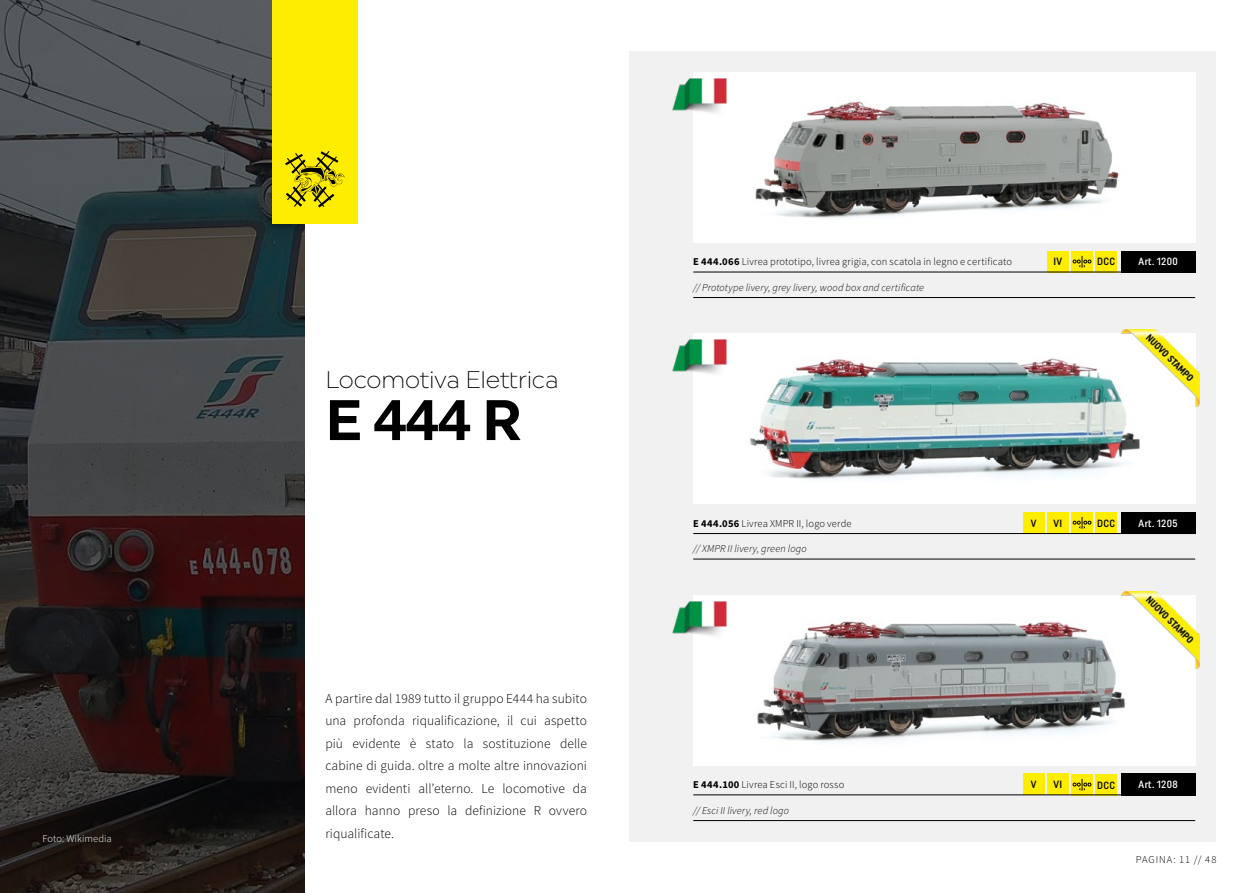
<style>
.page{position:relative;width:1259px;height:893px;background:#fff}
.page>*{position:absolute;margin:0;border:0;box-sizing:border-box;transform-origin:0 0}
.t1{font:700 57px "Uniform";color:#000}
.t2{font:300 24px "Uniform";letter-spacing:-.01em;color:#000}
.t3{font:300 13.5px/22.5px "Source Sans Pro";letter-spacing:.005em;color:#000;text-align:justify}
.t4{font:300 10.5px "Source Sans Pro";letter-spacing:.015em;color:#000}
.t5{font:italic 300 10.5px "Source Sans Pro";letter-spacing:.015em;color:#000}
.t6{font:500 10.5px "Uniform Condensed";letter-spacing:.03em;color:#fff}
.t7{font:500 10.5px "Uniform Condensed";letter-spacing:.025em;color:#000}
.t8{font:300 10.5px "Source Sans Pro";letter-spacing:.005em;color:#fff}
.t9{font:300 10.5px "Source Sans Pro";letter-spacing:.085em;color:#000}
.s1{font-weight:700}
</style>
<div class="page">
<div style="left:629px;top:51px;width:587px;height:791px;background:#f1f1f2"></div>
<img style="left:693px;top:72px;width:502px;height:170px">
<img style="left:693px;top:595px;width:502px;height:170px">
<img style="left:693px;top:334px;width:502px;height:170px">
<div style="left:1095px;top:251px;width:22px;height:21px;background:#ffed00"></div>
<div style="left:1071px;top:251px;width:21px;height:21px;background:#ffed00"></div>
<svg style="left:1072px;top:256px;width:19px;height:12px"></svg>
<div style="left:1095px;top:512px;width:22px;height:21px;background:#ffed00"></div>
<div style="left:1071px;top:512px;width:21px;height:21px;background:#ffed00"></div>
<svg style="left:1072px;top:517px;width:19px;height:12px"></svg>
<div style="left:1095px;top:774px;width:22px;height:21px;background:#ffed00"></div>
<div style="left:1071px;top:774px;width:21px;height:21px;background:#ffed00"></div>
<svg style="left:1072px;top:779px;width:19px;height:12px"></svg>
<div style="left:1047px;top:773px;width:21px;height:22px;background:#ffed00"></div>
<div style="left:1023px;top:773px;width:21px;height:22px;background:#ffed00"></div>
<div style="left:1047px;top:251px;width:21px;height:21px;background:#ffed00"></div>
<div style="left:1047px;top:512px;width:21px;height:22px;background:#ffed00"></div>
<div style="left:1023px;top:512px;width:21px;height:22px;background:#ffed00"></div>
<div style="left:1121px;top:251px;width:74px;height:21px;background:#000"></div>
<div style="left:1121px;top:773px;width:74px;height:22px;background:#000"></div>
<div style="left:1121px;top:512px;width:74px;height:22px;background:#000"></div>
<hr style="left:693px;top:297px;width:502px;height:1px;background:#000">
<hr style="left:693px;top:272px;width:502px;height:1px;background:#000">
<hr style="left:693px;top:820px;width:502px;height:1px;background:#000">
<hr style="left:693px;top:795px;width:502px;height:1px;background:#000">
<hr style="left:693px;top:533px;width:502px;height:1px;background:#000">
<hr style="left:693px;top:559px;width:502px;height:1px;background:#000">
<img style="left:672px;top:78px;width:55px;height:39px">
<img style="left:672px;top:340px;width:55px;height:38px">
<img style="left:672px;top:601px;width:55px;height:39px">
<svg style="left:0;top:0;width:304px;height:893px"></svg>
<div style="left:272px;top:0;width:85px;height:223px;background:#ffed00"></div>
<svg style="left:285px;top:151px;width:59px;height:57px"></svg>
<img style="left:1122px;top:330px;width:77px;height:77px">
<img style="left:1122px;top:591px;width:77px;height:78px">
<p class="t8" style="left:43px;top:832px;width:71px">Foto: Wikimedia</p>
<h2 class="t2" style="left:325px;top:365px;width:235px">Locomotiva Elettrica</h2>
<h1 class="t1" style="left:325px;top:386px;width:198px">E 444 R</h1>
<p class="t3" style="left:325px;top:687px;width:263px">A partire dal 1989 tutto il gruppo E444 ha subito una profonda riqualificazione, il cui aspetto più evidente è stato la sostituzione delle cabine di guida. oltre a molte altre innovazioni meno evidenti all’eterno. Le locomotive da allora hanno preso la definizione R ovvero riqualificate.</p>
<p class="t4" style="left:693px;top:256px;width:320px"><span class="s1">E 444.066</span> Livrea prototipo, livrea grigia, con scatola in legno e certificato</p>
<p class="t5" style="left:693px;top:281px;width:232px">// Prototype livery, grey livery, wood box and certificate</p>
<p class="t7" style="left:1055px;top:255px;width:7px">V</p>
<p class="t7" style="left:1097px;top:255px;width:20px">DCC</p>
<p class="t7" style="left:1053px;top:255px;width:10px">IV</p>
<p class="t6" style="left:1138px;top:255px;width:41px">Art. 1200</p>
<p class="t6" style="left:1138px;top:258px;width:41px">Art. 1302</p>
<p class="t4" style="left:693px;top:517px;width:160px"><span class="s1">E 444.056</span> Livrea XMPR II, logo verde</p>
<p class="t5" style="left:693px;top:543px;width:115px">// XMPR II livery, green logo</p>
<p class="t7" style="left:1030px;top:517px;width:7px">V</p>
<p class="t7" style="left:1053px;top:517px;width:10px">VI</p>
<p class="t7" style="left:1097px;top:517px;width:20px">DCC</p>
<p class="t6" style="left:1138px;top:517px;width:41px">Art. 1205</p>
<p class="t6" style="left:1138px;top:519px;width:41px">Art. 1302</p>
<p class="t4" style="left:693px;top:778px;width:153px"><span class="s1">E 444.100</span> Livrea Esci II, logo rosso</p>
<p class="t5" style="left:693px;top:804px;width:97px">// Esci II livery, red logo</p>
<p class="t7" style="left:1030px;top:778px;width:7px">V</p>
<p class="t7" style="left:1053px;top:778px;width:10px">VI</p>
<p class="t7" style="left:1097px;top:778px;width:20px">DCC</p>
<p class="t6" style="left:1138px;top:778px;width:41px">Art. 1208</p>
<p class="t6" style="left:1138px;top:781px;width:41px">Art. 1302</p>
<p class="t9" style="left:1135px;top:853px;width:82px">PAGINA: 11 // 48</p>
</div>
